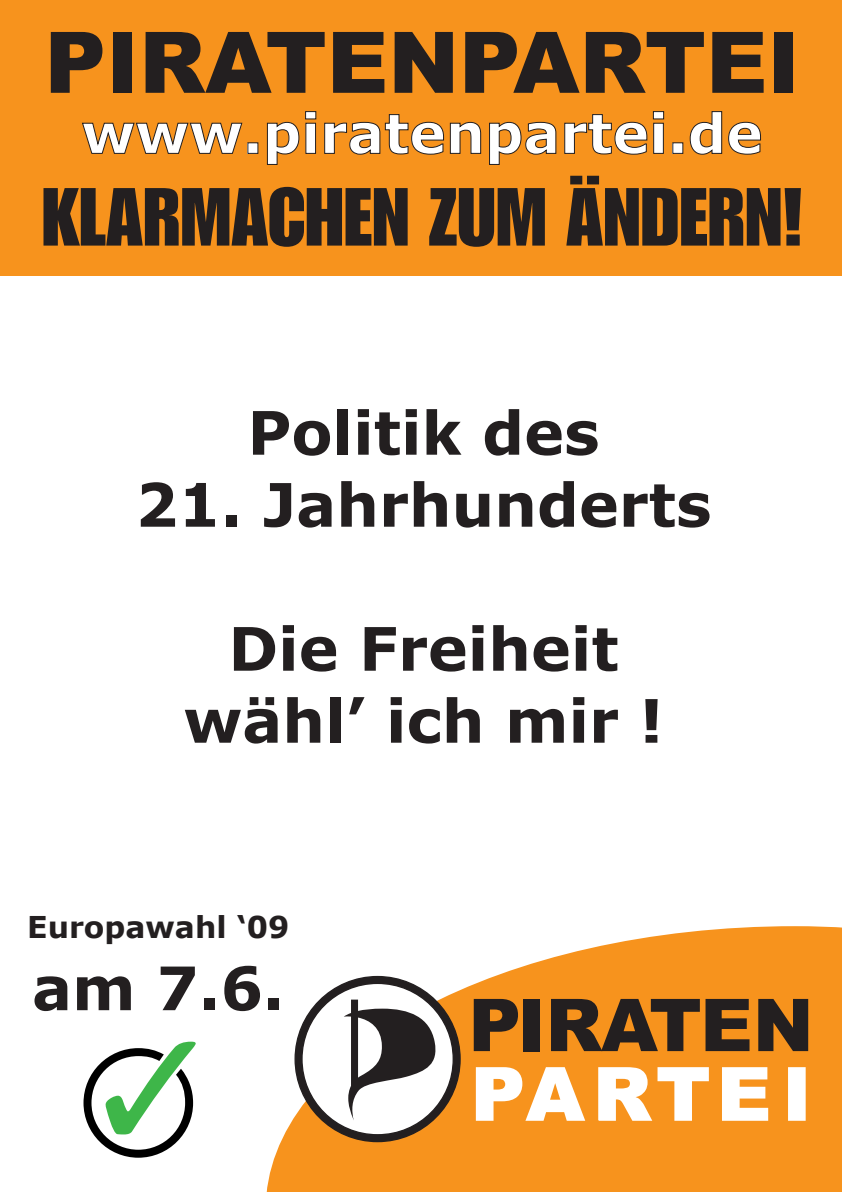
<style>
.page{position:relative;width:842px;height:1192px;background:#fff}
.page>*{position:absolute;margin:0;border:0;box-sizing:border-box;transform-origin:0 0}
.t1{font:900 85px "Arial";color:#231f20}
.t2{font:700 60px/72px "Verdana";color:#231f20;text-align:center}
.t3{font:700 55px "Verdana";color:#fff}
.t4{font:700 30px "Verdana";color:#231f20}
</style>
<div class="page">
<svg style="left:266px;top:926px;width:576px;height:266px;fill:#f7931d"></svg>
<div style="left:0;top:0;width:842px;height:276px;background:#f7931d"></div>
<svg style="left:43px;top:187px;width:365px;height:60px"></svg>
<svg style="left:429px;top:188px;width:116px;height:59px"></svg>
<svg style="left:566px;top:176px;width:235px;height:70px"></svg>
<svg style="left:474px;top:999px;width:44px;height:52px;background:#6a461e"></svg>
<div style="left:523px;top:999px;width:17px;height:52px;background:#231f20"></div>
<svg style="left:551px;top:999px;width:198px;height:52px;background:#6f481e"></svg>
<svg style="left:758px;top:999px;width:50px;height:52px;background:#51381f"></svg>
<svg style="left:476px;top:1067px;width:330px;height:54px"></svg>
<svg style="left:294px;top:975px;width:167px;height:168px"></svg>
<svg style="left:82px;top:123px;width:160px;height:31px"></svg>
<div style="left:248px;top:143px;width:10px;height:11px;border:1px solid #231f20"></div>
<svg style="left:267px;top:122px;width:32px;height:43px"></svg>
<svg style="left:305px;top:111px;width:11px;height:43px"></svg>
<svg style="left:324px;top:114px;width:120px;height:41px"></svg>
<svg style="left:450px;top:122px;width:31px;height:32px"></svg>
<svg style="left:489px;top:122px;width:67px;height:43px"></svg>
<svg style="left:564px;top:114px;width:83px;height:41px"></svg>
<svg style="left:653px;top:111px;width:11px;height:43px"></svg>
<div style="left:672px;top:143px;width:11px;height:11px;border:1px solid #231f20"></div>
<svg style="left:690px;top:111px;width:32px;height:44px"></svg>
<svg style="left:728px;top:122px;width:33px;height:33px"></svg>
<svg style="left:83px;top:1042px;width:113px;height:116px"></svg>
<h1 class="t1" style="left:45px;top:1px;width:757px">PIRATENPARTEI</h1>
<p class="t3" style="left:81px;top:98px;width:683px">www.piratenpartei.de</p>
<p class="t2" style="left:247px;top:395px;width:354px">Politik des</p>
<p class="t2" style="left:135px;top:467px;width:578px">21. Jahrhunderts</p>
<p class="t2" style="left:183px;top:611px;width:482px">Die Freiheit wähl’ ich mir !</p>
<p class="t4" style="left:27px;top:908px;width:264px">Europawahl ‘09</p>
<p class="t2" style="left:32px;top:950px;width:254px">am 7.6.</p>
</div>
